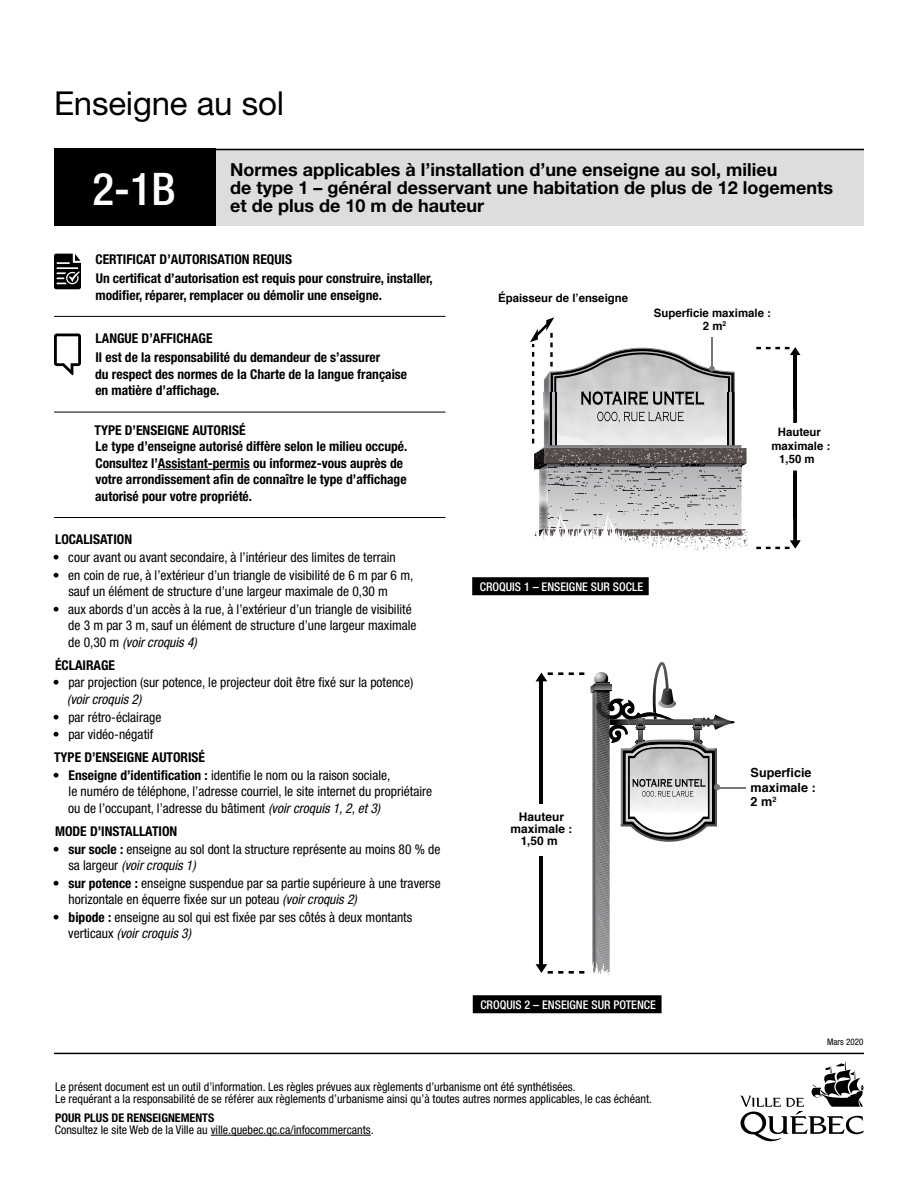
<style>
.page{position:relative;width:918px;height:1188px;background:#fff}
.page>*{position:absolute;margin:0;border:0;box-sizing:border-box;transform-origin:0 0}
.t1{font:500 condensed 45px "Helvetica Neue";color:#fff}
.t2{font:33px "Helvetica Neue";letter-spacing:-.005em;color:#000}
.t3{font:700 18px/18px "Helvetica Neue";color:#000}
.t4{font:condensed 13.5px/16.5px "Helvetica Neue";color:#000}
.t5{font:700 condensed 13.5px/16.5px "Helvetica Neue";color:#000}
.t6{font:italic condensed 13.5px "Helvetica Neue";color:#000}
.t7{font:700 12.6px/14.7px "Helvetica";color:#000}
.t8{font:condensed 12px/12px "Helvetica Neue";color:#000}
.t9{font:500 condensed 12px "Helvetica Neue";color:#fff}
.t10{font:700 condensed 12px "Helvetica Neue";color:#000}
.t11{font:700 12px/12.3px "Helvetica";color:#000;text-align:center}
.t12{font:700 11.85px "Helvetica";color:#000}
.t13{font:700 11.55px "Helvetica";color:#000}
.t14{font:condensed 9px "Helvetica Neue";color:#000}
.s1{font-style:italic}
.s2{font-weight:700}
</style>
<div class="page">
<div style="left:216px;top:149px;width:648px;height:77px;background:#dcddde"></div>
<svg style="left:740px;top:1061px;width:124px;height:80px"></svg>
<div style="left:54px;top:149px;width:162px;height:77px;background:#000"></div>
<hr style="left:54px;top:149px;width:810px;height:1px;background:#000">
<hr style="left:54px;top:1053px;width:810px;height:1px;background:#000">
<hr style="left:211px;top:1135px;width:160px;height:1px;background:#000">
<hr style="left:54px;top:316px;width:392px;height:1px;background:#000">
<hr style="left:54px;top:412px;width:392px;height:1px;background:#000">
<hr style="left:158px;top:469px;width:92px;height:1px;background:#000">
<hr style="left:54px;top:517px;width:392px;height:1px;background:#000">
<svg style="left:54px;top:254px;width:27px;height:35px"></svg>
<svg style="left:54px;top:334px;width:27px;height:41px"></svg>
<hr style="left:718px;top:787px;width:27px;height:2px;background:#757779">
<hr style="left:539px;top:679px;width:4px;height:287px;background:#000">
<div style="left:499px;top:804px;width:90px;height:52px;background:#fff"></div>
<svg style="left:536px;top:672px;width:27px;height:9px"></svg>
<svg style="left:536px;top:964px;width:27px;height:10px"></svg>
<svg style="left:569px;top:662px;width:166px;height:314px"></svg>
<div style="left:472px;top:577px;width:177px;height:18px;background:#000"></div>
<div style="left:473px;top:995px;width:189px;height:18px;background:#000"></div>
<hr style="left:793px;top:353px;width:4px;height:189px;background:#000">
<img style="left:796px;top:423px;width:1px;height:47px">
<img style="left:793px;top:409px;width:3px;height:64px">
<img style="left:741px;top:474px;width:1px;height:37px">
<img style="left:602px;top:474px;width:139px;height:37px">
<img style="left:599px;top:474px;width:3px;height:37px">
<img style="left:548px;top:474px;width:51px;height:37px">
<img style="left:539px;top:474px;width:9px;height:37px">
<svg style="left:756px;top:347px;width:45px;height:8px"></svg>
<svg style="left:534px;top:511px;width:267px;height:40px"></svg>
<svg style="left:530px;top:317px;width:217px;height:157px"></svg>
<h2 class="t2" style="left:54px;top:84px;width:232px">Enseigne au sol</h2>
<h1 class="t1" style="left:93px;top:162px;width:85px">2-1B</h1>
<h3 class="t3" style="left:230px;top:161px;width:605px">Normes applicables à l’installation d’une enseigne au sol, milieu<br>de type 1 – général desservant une habitation de plus de 12 logements et de plus de 10 m de hauteur</h3>
<p class="t5" style="left:95px;top:250px;width:339px;line-height:19.2px">CERTIFICAT D’AUTORISATION REQUIS<br>Un certificat d’autorisation est requis pour construire, installer,</p>
<p class="t5" style="left:95px;top:287px;width:288px">modifier, réparer, remplacer ou démolir une enseigne.</p>
<p class="t5" style="left:96px;top:329px;width:286px;line-height:19.2px">LANGUE D’AFFICHAGE<br>Il est de la responsabilité du demandeur de s’assurer</p>
<p class="t5" style="left:95px;top:366px;width:313px">du respect des normes de la Charte de la langue française en matière d’affichage.</p>
<p class="t5" style="left:95px;top:422px;width:314px">TYPE D’ENSEIGNE AUTORISÉ<br>Le type d’enseigne autorisé diffère selon le milieu occupé.<br>Consultez l’Assistant-permis ou informez-vous auprès de votre arrondissement afin de connaître le type d’affichage autorisé pour votre propriété.</p>
<p class="t5" style="left:55px;top:531px;width:78px">LOCALISATION</p>
<p class="t4" style="left:53px;top:549px;width:344px">• cour avant ou avant secondaire, à l’intérieur des limites de terrain</p>
<p class="t4" style="left:68px;top:566px;width:346px;text-indent:-15px">• en coin de rue, à l’extérieur d’un triangle de visibilité de 6 m par 6 m, sauf un élément de structure d’une largeur maximale de 0,30 m</p>
<p class="t4" style="left:68px;top:601px;width:350px;text-indent:-15px">• aux abords d’un accès à la rue, à l’extérieur d’un triangle de visibilité de 3 m par 3 m, sauf un élément de structure d’une largeur maximale de 0,30 m <span class="s1">(voir croquis 4)</span></p>
<p class="t5" style="left:55px;top:657px;width:61px">ÉCLAIRAGE</p>
<p class="t4" style="left:53px;top:674px;width:362px">• par projection (sur potence, le projecteur doit être fixé sur la potence)</p>
<p class="t6" style="left:67px;top:691px;width:76px">(voir croquis 2)</p>
<p class="t4" style="left:53px;top:708px;width:110px">• par rétro-éclairage</p>
<p class="t4" style="left:53px;top:726px;width:102px">• par vidéo-négatif</p>
<p class="t5" style="left:54px;top:749px;width:152px">TYPE D’ENSEIGNE AUTORISÉ</p>
<p class="t4" style="left:68px;top:767px;width:365px;text-indent:-15px">• <span class="s2">Enseigne d’identification :</span> identifie le nom ou la raison sociale,<br>le numéro de téléphone, l’adresse courriel, le site internet du propriétaire ou de l’occupant, l’adresse du bâtiment <span class="s1">(voir croquis 1, 2, et 3)</span></p>
<p class="t5" style="left:55px;top:823px;width:124px">MODE D’INSTALLATION</p>
<p class="t4" style="left:68px;top:841px;width:374px;text-indent:-15px">• <span class="s2">sur socle :</span> enseigne au sol dont la structure représente au moins 80 % de sa largeur <span class="s1">(voir croquis 1)</span></p>
<p class="t4" style="left:69px;top:875px;width:374px;text-indent:-16px">• <span class="s2">sur potence :</span> enseigne suspendue par sa partie supérieure à une traverse horizontale en équerre fixée sur un poteau <span class="s1">(voir croquis 2)</span></p>
<p class="t4" style="left:68px;top:909px;width:345px;text-indent:-15px">• <span class="s2">bipode :</span> enseigne au sol qui est fixée par ses côtés à deux montants verticaux <span class="s1">(voir croquis 3)</span></p>
<p class="t12" style="left:375px;top:911px;width:46px">Hauteur</p>
<p class="t13" style="left:498px;top:289px;width:131px">Épaisseur de l’enseigne</p>
<p class="t13" style="left:654px;top:303px;width:119px">Superficie maximale :</p>
<p class="t13" style="left:703px;top:317px;width:25px">2 m<sup>2</sup></p>
<p class="t13" style="left:778px;top:423px;width:45px">Hauteur</p>
<p class="t13" style="left:771px;top:436px;width:60px">maximale :</p>
<p class="t13" style="left:779px;top:450px;width:37px">1,50 m</p>
<p class="t12" style="left:783px;top:449px;width:46px">Hauteur</p>
<p class="t9" style="left:480px;top:580px;width:165px">CROQUIS 1 – ENSEIGNE SUR SOCLE</p>
<p class="t11" style="left:511px;top:811px;width:63px">Hauteur maximale :<br>1,50 m</p>
<p class="t7" style="left:751px;top:765px;width:67px">Superficie maximale :<br>2 m<sup>2</sup></p>
<p class="t9" style="left:480px;top:998px;width:177px">CROQUIS 2 – ENSEIGNE SUR POTENCE</p>
<p class="t14" style="left:827px;top:1037px;width:38px">Mars 2020</p>
<p class="t8" style="left:55px;top:1081px;width:598px">Le présent document est un outil d’information. Les règles prévues aux règlements d’urbanisme ont été synthétisées.<br>Le requérant a la responsabilité de se référer aux règlements d’urbanisme ainsi qu’à toutes autres normes applicables, le cas échéant.</p>
<p class="t10" style="left:55px;top:1110px;width:161px">POUR PLUS DE RENSEIGNEMENTS</p>
<p class="t8" style="left:55px;top:1124px;width:320px">Consultez le site Web de la Ville au ville.quebec.qc.ca/infocommercants.</p>
</div>
